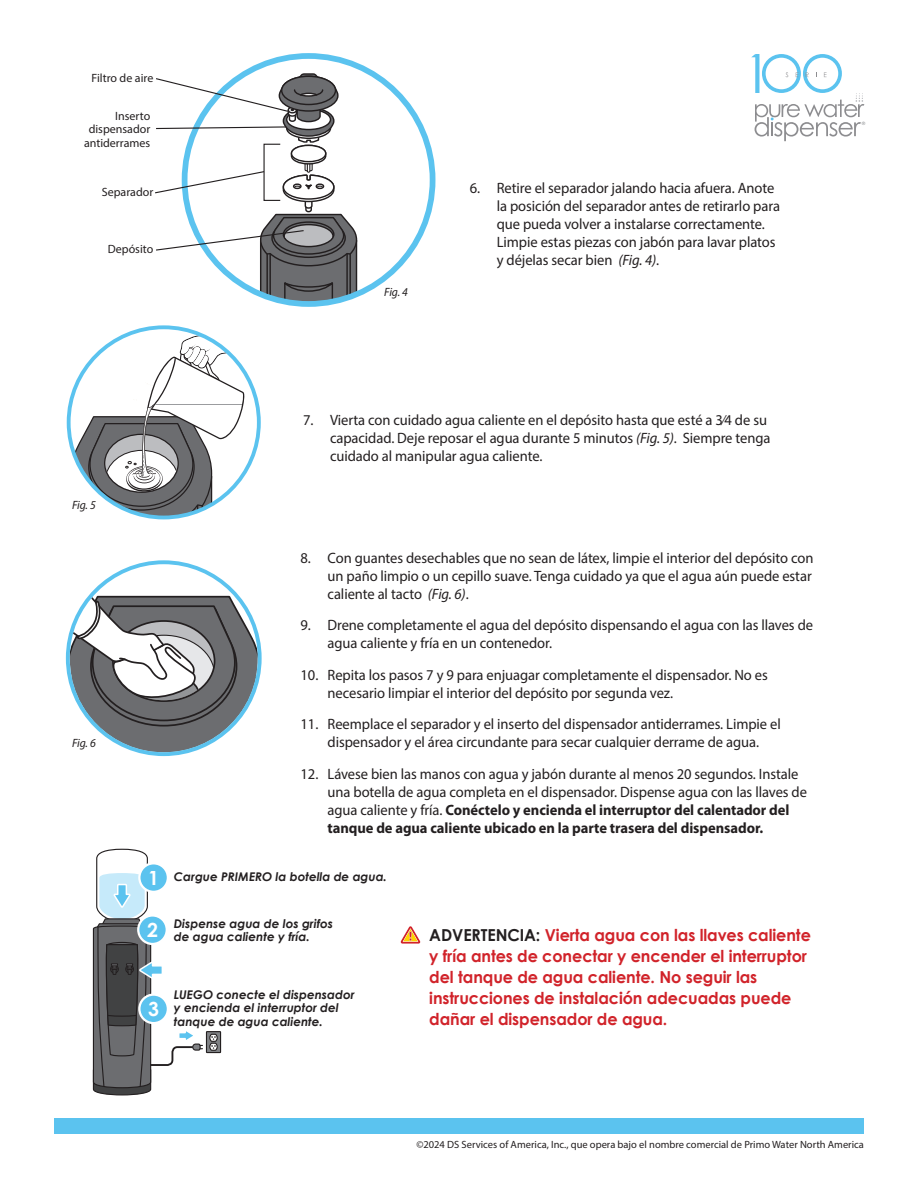
<style>
.page{position:relative;width:918px;height:1188px;background:#fff}
.page>*{position:absolute;margin:0;border:0;box-sizing:border-box;transform-origin:0 0}
.t1{font:700 19.5px "Century Gothic";color:#fff}
.t2{font:700 16.5px/21px "Century Gothic";letter-spacing:-.005em;color:#d1232a}
.t3{font:15px/18px "Myriad Pro";letter-spacing:-.005em;color:#231f20}
.t4{font:italic 700 12px/13.5px "Century Gothic";color:#231f20}
.t5{font:12px/13.5px "Myriad Pro";color:#231f20;text-align:right}
.t6{font:italic 12px "Myriad Pro";letter-spacing:-.015em;color:#231f20}
.t7{font:10.5px "Myriad Pro";color:#231f20}
.t8{font:4.5px "Helvetica Neue";color:#8a8c8f}
.s1{font-style:italic}
.s2{font-weight:700}
.s3{color:#231f20}
</style>
<div class="page">
<div style="left:54px;top:1118px;width:810px;height:16px;background:#5bc3ef"></div>
<hr style="left:269px;top:254px;width:2px;height:50px;background:#231f20">
<hr style="left:266px;top:254px;width:2px;height:50px;background:#231f20">
<hr style="left:349px;top:254px;width:2px;height:50px;background:#231f20">
<hr style="left:346px;top:254px;width:2px;height:50px;background:#231f20">
<svg style="left:155px;top:73px;width:203px;height:230px"></svg>
<svg style="left:70px;top:564px;width:188px;height:188px"></svg>
<svg style="left:70px;top:330px;width:189px;height:187px"></svg>
<hr style="left:154px;top:404px;width:88px;height:1px;background:#939598">
<div style="left:67px;top:325px;width:194px;height:194px;border:4px solid #5bc3ef;border-radius:50%"></div>
<div style="left:206px;top:1032px;width:15px;height:21px;background:#808285"></div>
<div style="left:206px;top:1031px;width:15px;height:22px;border:1px solid #231f20"></div>
<svg style="left:209px;top:1033px;width:9px;height:19px"></svg>
<svg style="left:93px;top:849px;width:109px;height:246px"></svg>
<div style="left:139px;top:863px;width:29px;height:29px;background:#5bc3ef;border-radius:50%"></div>
<div style="left:138px;top:862px;width:31px;height:31px;border:2px solid #fff;border-radius:50%"></div>
<div style="left:139px;top:995px;width:29px;height:28px;background:#5bc3ef;border-radius:50%"></div>
<div style="left:138px;top:993px;width:31px;height:31px;border:2px solid #fff;border-radius:50%"></div>
<div style="left:138px;top:915px;width:29px;height:29px;background:#5bc3ef;border-radius:50%"></div>
<div style="left:137px;top:914px;width:31px;height:31px;border:2px solid #fff;border-radius:50%"></div>
<svg style="left:400px;top:926px;width:21px;height:18px"></svg>
<svg style="left:751px;top:54px;width:113px;height:87px"></svg>
<p class="t5" style="left:92px;top:71px;width:63px">Filtro de aire</p>
<p class="t5" style="left:84px;top:109px;width:68px">Inserto dispensador antiderrames</p>
<p class="t5" style="left:102px;top:185px;width:53px">Separador</p>
<p class="t5" style="left:108px;top:242px;width:47px">Depósito</p>
<p class="t6" style="left:384px;top:284px;width:25px">Fig. 4</p>
<p class="t3" style="left:497px;top:178px;width:285px;text-indent:-27px">6. Retire el separador jalando hacia afuera. Anote la posición del separador antes de retirarlo para que pueda volver a instalarse correctamente.<br>Limpie estas piezas con jabón para lavar platos y déjelas secar bien <span class="s1">(Fig. 4)</span>.</p>
<p class="t8" style="left:862px;top:120px;width:5px">®</p>
<p class="t6" style="left:72px;top:498px;width:25px">Fig. 5</p>
<p class="t6" style="left:72px;top:735px;width:25px">Fig. 6</p>
<p class="t3" style="left:330px;top:411px;width:442px;text-indent:-27px">7. Vierta con cuidado agua caliente en el depósito hasta que esté a 3⁄4 de su capacidad. Deje reposar el agua durante 5 minutos <span class="s1">(Fig. 5)</span>. Siempre tenga cuidado al manipular agua caliente.</p>
<p class="t1" style="left:148px;top:865px;width:12px">1</p>
<p class="t1" style="left:147px;top:917px;width:12px">2</p>
<p class="t1" style="left:148px;top:996px;width:12px">3</p>
<p class="t3" style="left:328px;top:548px;width:487px;text-align:justify;text-indent:-27px">8. Con guantes desechables que no sean de látex, limpie el interior del depósito con un paño limpio o un cepillo suave. Tenga cuidado ya que el agua aún puede estar caliente al tacto <span class="s1">(Fig. 6)</span>.</p>
<p class="t3" style="left:328px;top:616px;width:487px;text-indent:-27px">9. Drene completamente el agua del depósito dispensando el agua con las llaves de agua caliente y fría en un contenedor.</p>
<p class="t3" style="left:328px;top:665px;width:442px;text-indent:-27px">10. Repita los pasos 7 y 9 para enjuagar completamente el dispensador. No es necesario limpiar el interior del depósito por segunda vez.</p>
<p class="t3" style="left:301px;top:715px;width:482px;text-align:center">11. Reemplace el separador y el inserto del dispensador antiderrames. Limpie el dispensador y el área circundante para secar cualquier derrame de agua.</p>
<p class="t3" style="left:328px;top:764px;width:481px;text-indent:-27px">12. Lávese bien las manos con agua y jabón durante al menos 20 segundos. Instale una botella de agua completa en el dispensador. Dispense agua con las llaves de agua caliente y fría. <span class="s2">Conéctelo y encienda el interruptor del calentador del tanque de agua caliente ubicado en la parte trasera del dispensador.</span></p>
<p class="t4" style="left:174px;top:870px;width:215px">Cargue PRIMERO la botella de agua.</p>
<p class="t4" style="left:174px;top:916px;width:161px">Dispense agua de los grifos de agua caliente y fría.</p>
<p class="t4" style="left:174px;top:987px;width:182px">LUEGO conecte el dispensador y encienda el interruptor del tanque de agua caliente.</p>
<p class="t2" style="left:429px;top:925px;width:383px"><span class="s3">ADVERTENCIA:</span> Vierta agua con las llaves caliente y fría antes de conectar y encender el interruptor del tanque de agua caliente. No seguir las instrucciones de instalación adecuadas puede dañar el dispensador de agua.</p>
<p class="t7" style="left:416px;top:1138px;width:449px">©2024 DS Services of America, Inc., que opera bajo el nombre comercial de Primo Water North America</p>
</div>
